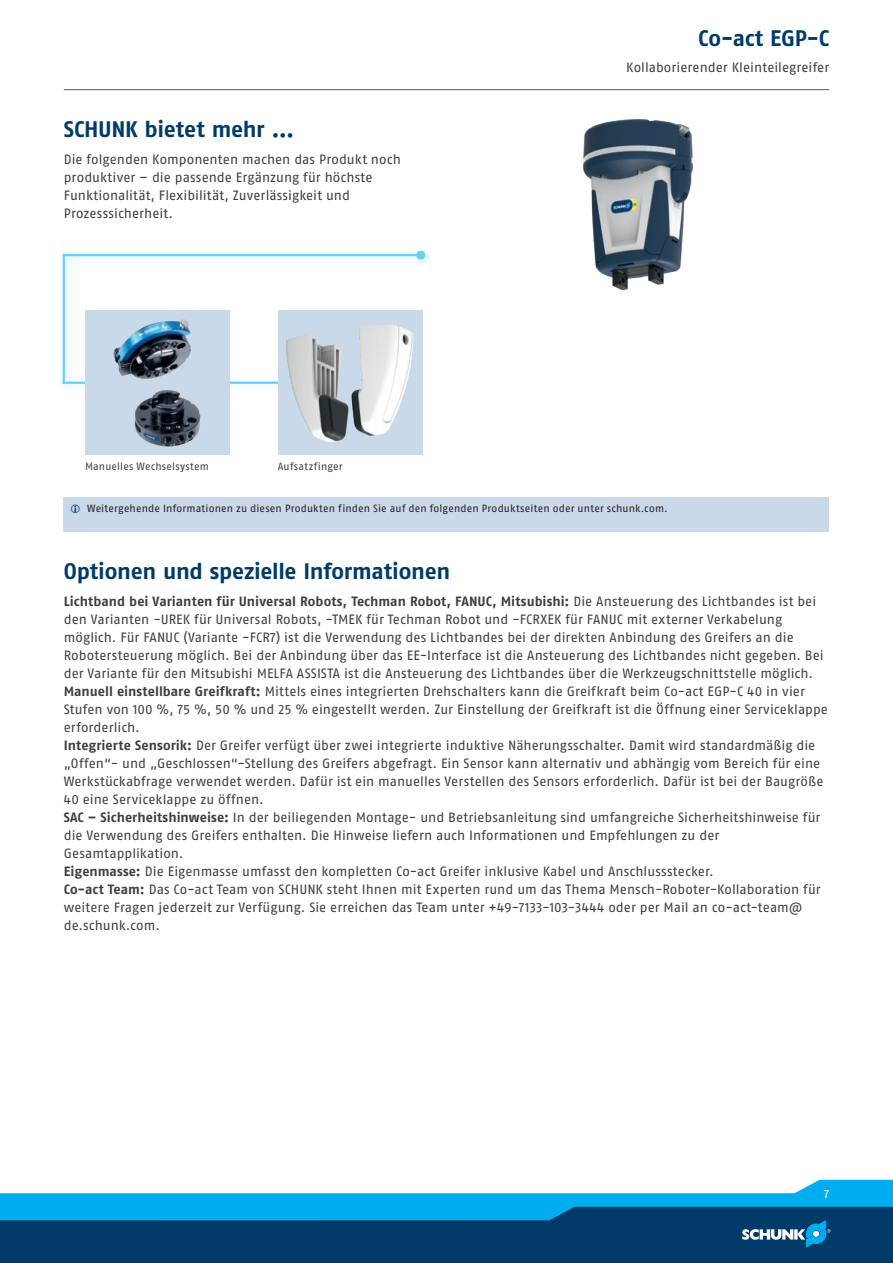
<style>
.page{position:relative;width:893px;height:1263px;background:#fff}
.page>*{position:absolute;margin:0;border:0;box-sizing:border-box;transform-origin:0 0}
.t1{font:700 22.5px "SCHUNK Fago Pro";letter-spacing:-.015em;color:#003b69}
.t2{font:13.5px/18px "SCHUNK Fago Pro";color:#3e3e3f}
.t3{font:12px "SCHUNK Fago Pro";color:#fff}
.t4{font:10.5px "SCHUNK Fago Pro";letter-spacing:.01em;color:#231f20}
.t5{font:10.5px "SCHUNK Fago Pro";letter-spacing:.015em;color:#3e3e3f}
.s1{font-weight:700}
</style>
<div class="page">
<hr style="left:0;top:595px;width:1px;height:612px;background:#cad9ea">
<div style="left:0;top:1202px;width:893px;height:61px;background:#003b69"></div>
<svg style="left:0;top:1180px;width:893px;height:67px"></svg>
<div style="left:54px;top:372px;width:249px;height:21px;background:#f8fdfe"></div>
<hr style="left:64px;top:382px;width:229px;height:2px;background:#6bcff6">
<div style="left:56px;top:248px;width:19px;height:145px;background:#fff"></div>
<div style="left:53px;top:245px;width:21px;height:148px;background:#fff;opacity:.75"></div>
<hr style="left:63px;top:255px;width:2px;height:128px;background:#6bcff6">
<div style="left:54px;top:241px;width:381px;height:28px;background:#fff"></div>
<hr style="left:64px;top:254px;width:357px;height:2px;background:#6bcff6">
<div style="left:416px;top:251px;width:9px;height:9px;background:#6bcff6;border-radius:50%"></div>
<hr style="left:64px;top:89px;width:765px;height:1px;background:#35628d">
<img style="left:583px;top:119px;width:109px;height:170px">
<div style="left:85px;top:310px;width:145px;height:145px;background:#cad9ea"></div>
<img style="left:114px;top:319px;width:87px;height:127px">
<div style="left:278px;top:310px;width:144px;height:145px;background:#cad9ea"></div>
<img style="left:286px;top:324px;width:128px;height:117px">
<div style="left:64px;top:497px;width:765px;height:35px;background:#cad9ea"></div>
<h1 class="t1" style="left:64px;top:116px;width:232px">SCHUNK bietet mehr ...</h1>
<p class="t2" style="left:64px;top:150px;width:339px">Die folgenden Komponenten machen das Produkt noch produktiver – die passende Ergänzung für höchste Funktionalität, Flexibilität, Zuverlässigkeit und Prozesssicherheit.</p>
<h1 class="t1" style="left:698px;top:24px;width:132px">Co-act EGP-C</h1>
<p class="t2" style="left:626px;top:59px;width:204px">Kollaborierender Kleinteilegreifer</p>
<p class="t5" style="left:85px;top:460px;width:125px">Manuelles Wechselsystem</p>
<p class="t5" style="left:278px;top:460px;width:66px">Aufsatzfinger</p>
<p class="t4" style="left:87px;top:502px;width:582px">Weitergehende Informationen zu diesen Produkten finden Sie auf den folgenden Produktseiten oder unter schunk.com.</p>
<h1 class="t1" style="left:64px;top:558px;width:388px">Optionen und spezielle Informationen</h1>
<p class="t2" style="left:64px;top:592px;width:766px"><span class="s1">Lichtband bei Varianten für Universal Robots, Techman Robot, FANUC, Mitsubishi:</span> Die Ansteuerung des Lichtbandes ist bei den Varianten -UREK für Universal Robots, -TMEK für Techman Robot und -FCRXEK für FANUC mit externer Verkabelung möglich. Für FANUC (Variante -FCR7) ist die Verwendung des Lichtbandes bei der direkten Anbindung des Greifers an die Robotersteuerung möglich. Bei der Anbindung über das EE-Interface ist die Ansteuerung des Lichtbandes nicht gegeben. Bei der Variante für den Mitsubishi MELFA ASSISTA ist die Ansteuerung des Lichtbandes über die Werkzeugschnittstelle möglich.<br><span class="s1">Manuell einstellbare Greifkraft:</span> Mittels eines integrierten Drehschalters kann die Greifkraft beim Co-act EGP-C 40 in vier Stufen von 100 %, 75 %, 50 % und 25 % eingestellt werden. Zur Einstellung der Greifkraft ist die Öffnung einer Serviceklappe erforderlich.<br><span class="s1">Integrierte Sensorik:</span> Der Greifer verfügt über zwei integrierte induktive Näherungsschalter. Damit wird standardmäßig die „Offen“- und „Geschlossen“-Stellung des Greifers abgefragt. Ein Sensor kann alternativ und abhängig vom Bereich für eine Werkstückabfrage verwendet werden. Dafür ist ein manuelles Verstellen des Sensors erforderlich. Dafür ist bei der Baugröße 40 eine Serviceklappe zu öffnen.<br><span class="s1">SAC – Sicherheitshinweise:</span> In der beiliegenden Montage- und Betriebsanleitung sind umfangreiche Sicherheitshinweise für die Verwendung des Greifers enthalten. Die Hinweise liefern auch Informationen und Empfehlungen zu der Gesamtapplikation.<br><span class="s1">Eigenmasse:</span> Die Eigenmasse umfasst den kompletten Co-act Greifer inklusive Kabel und Anschlussstecker.<br><span class="s1">Co-act Team:</span> Das Co-act Team von SCHUNK steht Ihnen mit Experten rund um das Thema Mensch-Roboter-Kollaboration für weitere Fragen jederzeit zur Verfügung. Sie erreichen das Team unter +49-7133-103-3444 oder per Mail an co-act-team@ de.schunk.com.</p>
<p class="t3" style="left:824px;top:1186px;width:6px">7</p>
</div>
